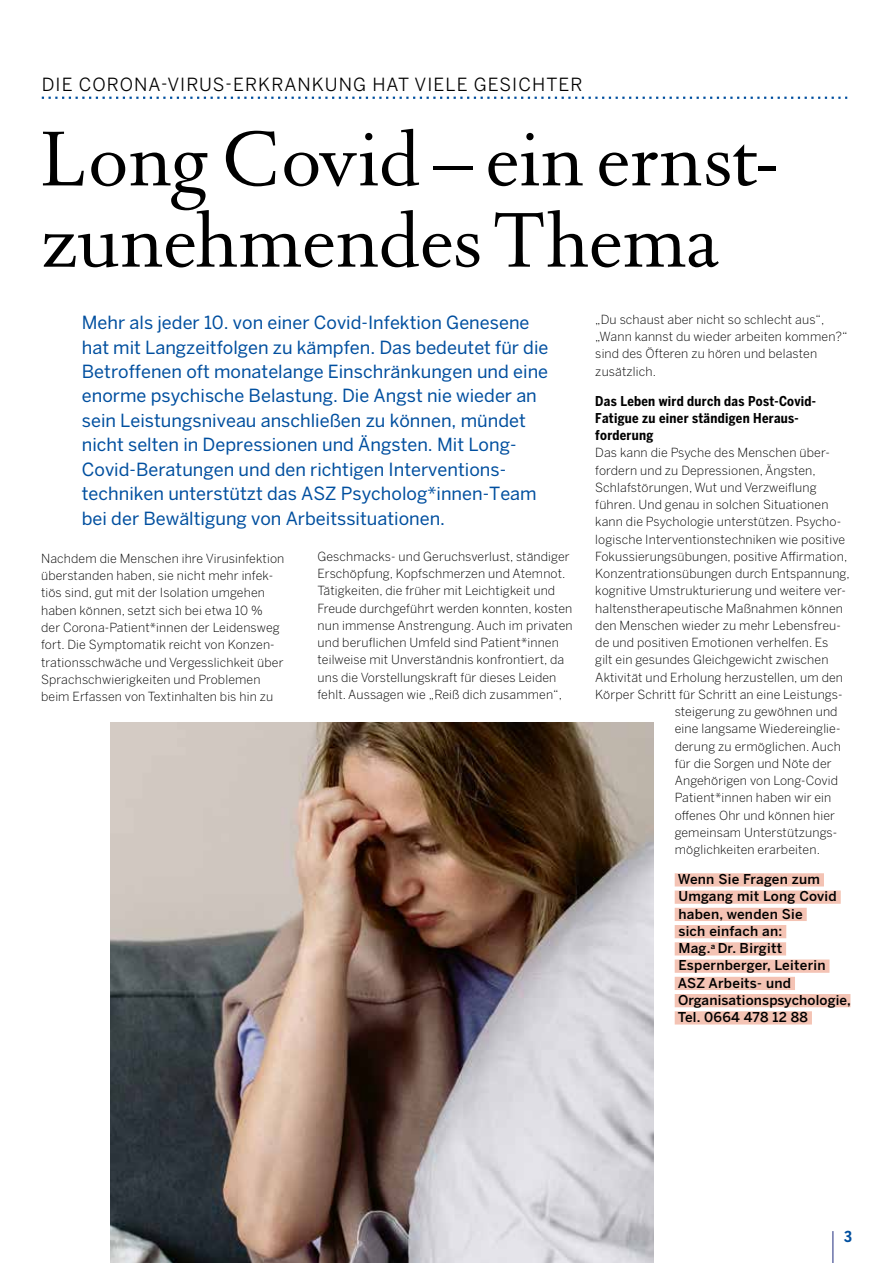
<style>
.page{position:relative;width:893px;height:1263px;background:#fff}
.page>*{position:absolute;margin:0;border:0;box-sizing:border-box;transform-origin:0 0}
.t1{font:81.3px/81.3px "DTL Romulus ST";color:#000}
.t2{font:18px/24.5px "Benton Sans";color:#004f9f}
.t3{font:18px "Benton Sans";letter-spacing:.06em;color:#000}
.t4{font:700 condensed 15px "Benton Sans";color:#004f9f}
.t5{font:500 13.5px/17.2px "Benton Sans";letter-spacing:.02em;color:#000}
.t6{font:700 condensed 13.5px/17.2px "Benton Sans";letter-spacing:.02em;color:#000}
.t7{font:300 12.45px/17.2px "Benton Sans";letter-spacing:.01em;color:#000}
.t8{font:500 7.8px "Benton Sans";color:#000}
</style>
<div class="page">
<img style="left:111px;top:723px;width:542px;height:540px">
<hr style="left:832px;top:1231px;width:1px;height:32px;background:#283583">
<svg style="left:42px;top:97px;width:805px;height:2px"></svg>
<div style="left:675px;top:873px;width:149px;height:13px;background:#f4c3b4"></div>
<div style="left:675px;top:890px;width:166px;height:14px;background:#f4c3b4"></div>
<div style="left:675px;top:908px;width:132px;height:13px;background:#f4c3b4"></div>
<div style="left:675px;top:925px;width:111px;height:13px;background:#f4c3b4"></div>
<div style="left:675px;top:942px;width:111px;height:13px;background:#f4c3b4"></div>
<div style="left:675px;top:959px;width:154px;height:14px;background:#f4c3b4"></div>
<div style="left:675px;top:977px;width:120px;height:13px;background:#f4c3b4"></div>
<div style="left:675px;top:994px;width:175px;height:13px;background:#f4c3b4"></div>
<div style="left:675px;top:1011px;width:137px;height:13px;background:#f4c3b4"></div>
<h2 class="t3" style="left:42px;top:73px;width:542px">DIE CORONA-VIRUS-ERKRANKUNG HAT VIELE GESICHTER</h2>
<h1 class="t1" style="left:41px;top:120px;width:740px">Long Covid – ein ernst&shy;zunehmendes Thema</h1>
<p class="t2" style="left:82px;top:310px;width:468px">Mehr als jeder 10. von einer Covid-Infektion Genesene hat mit Langzeitfolgen zu kämpfen. Das bedeutet für die Betroffenen oft monatelange Einschränkungen und eine enorme psychische Belastung. Die Angst nie wieder an sein Leistungsniveau anschließen zu können, mündet nicht selten in Depressionen und Ängsten. Mit Long-Covid-Beratungen und den richtigen Interventions&shy;techniken unterstützt das ASZ Psycholog*innen-Team bei der Bewältigung von Arbeitssituationen.</p>
<p class="t7" style="left:41px;top:550px;width:245px">Nachdem die Menschen ihre Virusinfektion überstanden haben, sie nicht mehr infek&shy;tiös sind, gut mit der Isolation umgehen haben können, setzt sich bei etwa 10 % der Corona-Patient*innen der Leidensweg fort. Die Symptomatik reicht von Konzen&shy;trationsschwäche und Vergesslichkeit über Sprachschwierigkeiten und Problemen beim Erfassen von Textinhalten bis hin zu</p>
<p class="t7" style="left:317px;top:548px;width:257px">Geschmacks- und Geruchsverlust, ständiger Erschöpfung, Kopfschmerzen und Atemnot.<br>Tätigkeiten, die früher mit Leichtigkeit und Freude durchgeführt werden konnten, kosten nun immense Anstrengung. Auch im privaten und beruflichen Umfeld sind Patient*innen teilweise mit Unverständnis konfrontiert, da uns die Vorstellungskraft für dieses Leiden fehlt. Aussagen wie „Reiß dich zusammen“,</p>
<p class="t7" style="left:595px;top:311px;width:254px">„Du schaust aber nicht so schlecht aus“, „Wann kannst du wieder arbeiten kommen?“ sind des Öfteren zu hören und belasten zusätzlich.</p>
<p class="t6" style="left:595px;top:392px;width:222px">Das Leben wird durch das Post-Covid-<br>Fatigue zu einer ständigen Heraus&shy;forderung</p>
<p class="t7" style="left:595px;top:444px;width:236px">Das kann die Psyche des Menschen über-</p>
<p class="t7" style="left:595px;top:461px;width:222px">fordern und zu Depressionen, Ängsten,</p>
<p class="t7" style="left:595px;top:479px;width:223px">Schlafstörungen, Wut und Verzweiflung</p>
<p class="t7" style="left:595px;top:496px;width:235px">führen. Und genau in solchen Situationen</p>
<p class="t7" style="left:595px;top:513px;width:247px">kann die Psychologie unterstützen. Psycho-</p>
<p class="t7" style="left:595px;top:530px;width:251px">logische Interventionstechniken wie positive</p>
<p class="t7" style="left:595px;top:548px;width:254px">Fokussierungsübungen, positive Affirmation,</p>
<p class="t7" style="left:595px;top:565px;width:256px">Konzentrationsübungen durch Entspannung,</p>
<p class="t7" style="left:595px;top:582px;width:252px">kognitive Umstrukturierung und weitere ver-</p>
<p class="t7" style="left:595px;top:599px;width:249px">haltenstherapeutische Maßnahmen können</p>
<p class="t7" style="left:595px;top:617px;width:247px">den Menschen wieder zu mehr Lebensfreu-</p>
<p class="t7" style="left:595px;top:634px;width:235px">de und positiven Emotionen verhelfen. Es</p>
<p class="t7" style="left:595px;top:651px;width:235px">gilt ein gesundes Gleichgewicht zwischen</p>
<p class="t7" style="left:595px;top:668px;width:249px">Aktivität und Erholung herzustellen, um den</p>
<p class="t7" style="left:595px;top:686px;width:249px">Körper Schritt für Schritt an eine Leistungs-</p>
<p class="t7" style="left:675px;top:703px;width:164px">steigerung zu gewöhnen und</p>
<p class="t7" style="left:675px;top:720px;width:167px">eine langsame Wiedereinglie-</p>
<p class="t7" style="left:675px;top:737px;width:168px">derung zu ermöglichen. Auch</p>
<p class="t7" style="left:675px;top:755px;width:158px">für die Sorgen und Nöte der</p>
<p class="t7" style="left:675px;top:772px;width:165px">Angehörigen von Long-Covid</p>
<p class="t7" style="left:675px;top:789px;width:158px">Patient*innen haben wir ein</p>
<p class="t7" style="left:675px;top:806px;width:162px">offenes Ohr und können hier</p>
<p class="t7" style="left:675px;top:824px;width:164px">gemeinsam Unterstützungs-</p>
<p class="t7" style="left:675px;top:841px;width:147px">möglichkeiten erarbeiten.</p>
<p class="t5" style="left:678px;top:871px;width:174px">Wenn Sie Fragen zum<br>Umgang mit Long Covid haben, wenden Sie<br>sich einfach an:<br>Mag. Dr. Birgitt<br>Espernberger, Leiterin<br>ASZ Arbeits- und<br>Organisationspsychologie,<br>Tel. 0664 478 12 88</p>
<p class="t8" style="left:711px;top:941px;width:6px">a</p>
<p class="t4" style="left:844px;top:1228px;width:9px">3</p>
</div>
